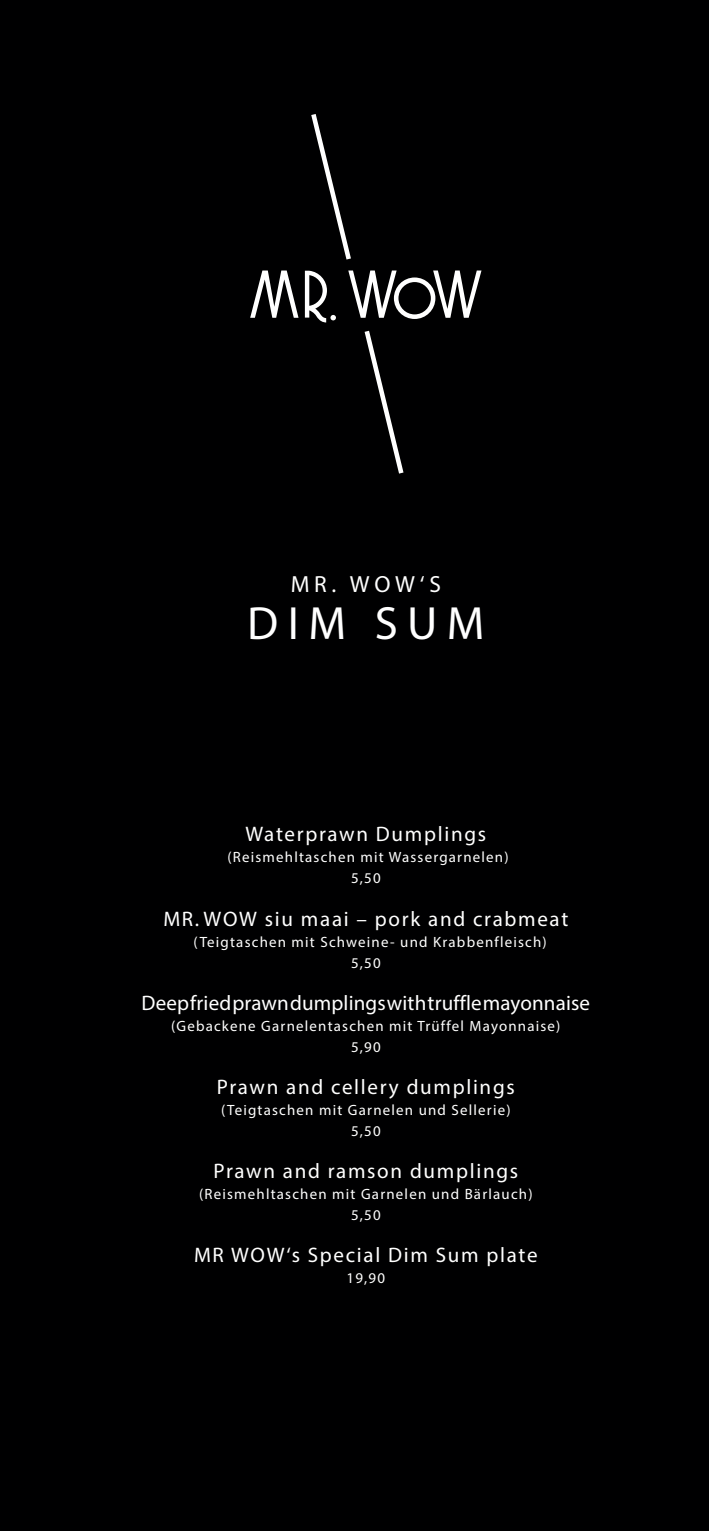
<style>
.page{position:relative;width:709px;height:1531px;background:#000001}
.page>*{position:absolute;margin:0;border:0;box-sizing:border-box;transform-origin:0 0}
.t1{font:46.8px "Myriad Pro";letter-spacing:.2em;color:#fff}
.t2{font:23.4px "Myriad Pro";color:#fff}
.t3{font:21px "Myriad Pro";letter-spacing:.08em;color:#fff}
.t4{font:21px "Myriad Pro";letter-spacing:.005em;color:#fff}
.t5{font:15px "Myriad Pro";letter-spacing:.08em;color:#fff}
</style>
<div class="page">
<svg style="left:364px;top:331px;width:39px;height:143px"></svg>
<svg style="left:311px;top:114px;width:40px;height:145px"></svg>
<svg style="left:305px;top:271px;width:31px;height:51px"></svg>
<svg style="left:348px;top:270px;width:133px;height:49px"></svg>
<svg style="left:250px;top:270px;width:48px;height:48px"></svg>
<p class="t2" style="left:291px;top:569px;width:152px">MR. WOW‘S</p>
<p class="t1" style="left:247px;top:594px;width:239px">DIM SUM</p>
<p class="t3" style="left:245px;top:821px;width:242px">Waterprawn Dumplings</p>
<p class="t5" style="left:227px;top:848px;width:283px">(Reismehltaschen mit Wassergarnelen)</p>
<p class="t5" style="left:351px;top:869px;width:31px">5,50</p>
<p class="t3" style="left:163px;top:905px;width:406px">MR. WOW siu maai – pork and crabmeat</p>
<p class="t5" style="left:193px;top:932px;width:355px">(Teigtaschen mit Schweine- und Krabbenfleisch)</p>
<p class="t5" style="left:351px;top:953px;width:31px">5,50</p>
<p class="t4" style="left:141px;top:990px;width:450px">Deep fried prawn dumplings with truffle mayonnaise</p>
<p class="t5" style="left:171px;top:1016px;width:391px">(Gebackene Garnelentaschen mit Trüffel Mayonnaise)</p>
<p class="t5" style="left:351px;top:1037px;width:31px">5,90</p>
<p class="t3" style="left:217px;top:1074px;width:299px">Prawn and cellery dumplings</p>
<p class="t5" style="left:221px;top:1100px;width:291px">(Teigtaschen mit Garnelen und Sellerie)</p>
<p class="t5" style="left:351px;top:1121px;width:31px">5,50</p>
<p class="t3" style="left:213px;top:1158px;width:306px">Prawn and ramson dumplings</p>
<p class="t5" style="left:199px;top:1185px;width:335px">(Reismehltaschen mit Garnelen und Bärlauch)</p>
<p class="t5" style="left:351px;top:1206px;width:31px">5,50</p>
<p class="t3" style="left:194px;top:1242px;width:345px">MR WOW‘s Special Dim Sum plate</p>
<p class="t5" style="left:346px;top:1269px;width:40px">19,90</p>
</div>
